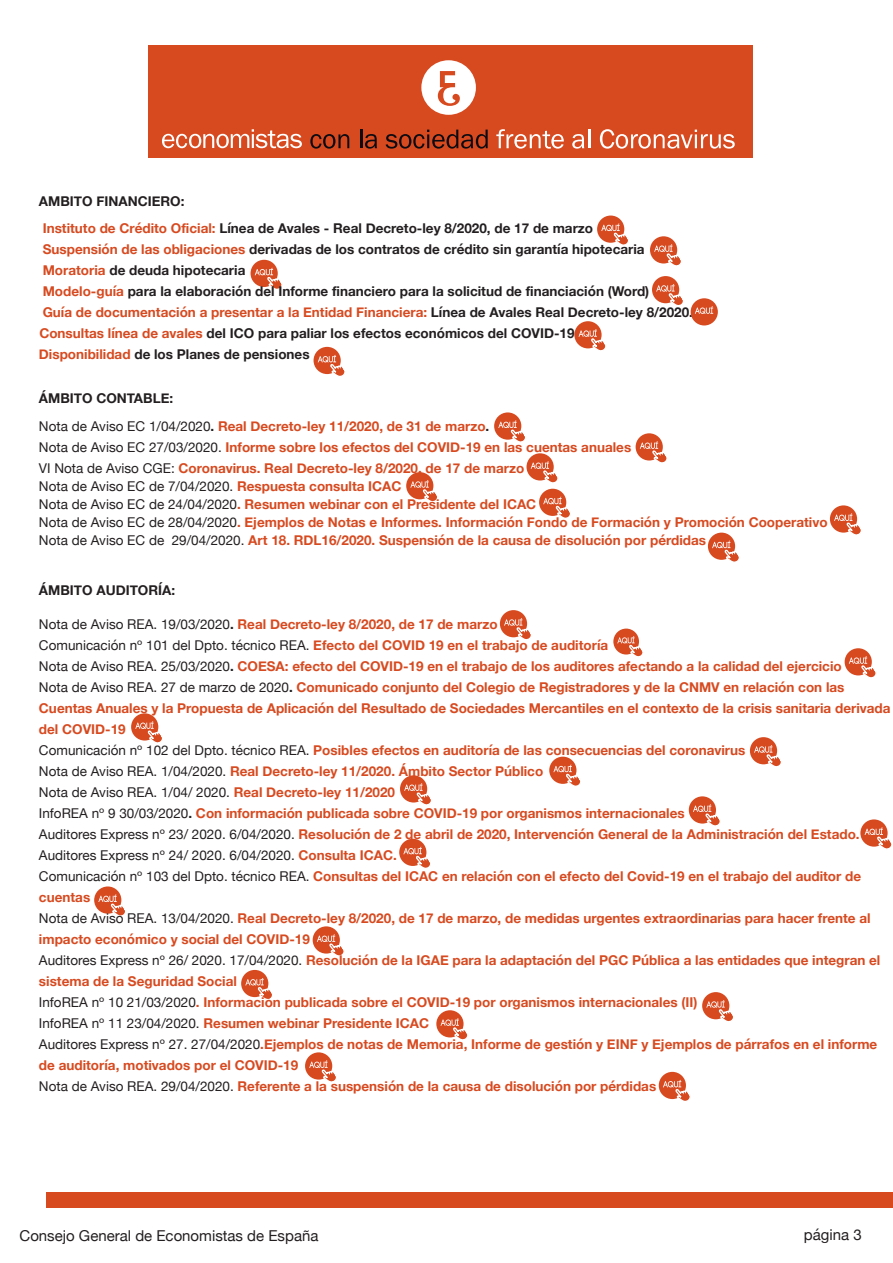
<style>
.page{position:relative;width:893px;height:1263px;background:#fff}
.page>*{position:absolute;margin:0;border:0;box-sizing:border-box;transform-origin:0 0}
.t1{font:15px "Helvetica Neue";color:#231f20}
.t2{font:700 13.5px/21px "Helvetica Neue";color:#d74a20}
.t3{font:700 13.5px/21px "Helvetica Neue";color:#231f20}
.s1{color:#d74a20}
.s2{color:#231f20}
.s3{font-weight:400;color:#231f20}
</style>
<div class="page">
<div style="left:149px;top:45px;width:604px;height:113px;background:#d74a20"></div>
<div style="left:421px;top:60px;width:55px;height:55px;background:#fff;border-radius:50%"></div>
<svg style="left:438px;top:71px;width:22px;height:35px"></svg>
<svg style="left:310px;top:134px;width:39px;height:15px"></svg>
<svg style="left:360px;top:130px;width:17px;height:19px"></svg>
<svg style="left:386px;top:130px;width:102px;height:19px"></svg>
<svg style="left:496px;top:129px;width:68px;height:20px"></svg>
<svg style="left:572px;top:130px;width:18px;height:19px"></svg>
<svg style="left:600px;top:129px;width:135px;height:20px"></svg>
<svg style="left:162px;top:129px;width:140px;height:19px"></svg>
<div style="left:750px;top:737px;width:27px;height:27px;background:#d74a20;border-radius:50%"></div>
<svg style="left:754px;top:745px;width:27px;height:22px"></svg>
<div style="left:702px;top:992px;width:27px;height:27px;background:#d74a20;border-radius:50%"></div>
<svg style="left:706px;top:1000px;width:27px;height:21px"></svg>
<div style="left:241px;top:970px;width:27px;height:27px;background:#d74a20;border-radius:50%"></div>
<svg style="left:245px;top:978px;width:27px;height:21px"></svg>
<div style="left:613px;top:629px;width:26px;height:25px;background:#d74a20;border-radius:50%"></div>
<svg style="left:617px;top:636px;width:26px;height:21px"></svg>
<div style="left:399px;top:839px;width:27px;height:27px;background:#d74a20;border-radius:50%"></div>
<svg style="left:403px;top:847px;width:27px;height:21px"></svg>
<div style="left:313px;top:926px;width:27px;height:27px;background:#d74a20;border-radius:50%"></div>
<svg style="left:317px;top:934px;width:27px;height:22px"></svg>
<div style="left:659px;top:1072px;width:27px;height:27px;background:#d74a20;border-radius:50%"></div>
<svg style="left:663px;top:1080px;width:27px;height:21px"></svg>
<div style="left:94px;top:886px;width:27px;height:28px;background:#d74a20;border-radius:50%"></div>
<svg style="left:98px;top:894px;width:27px;height:22px"></svg>
<div style="left:305px;top:1052px;width:27px;height:27px;background:#d74a20;border-radius:50%"></div>
<svg style="left:309px;top:1060px;width:27px;height:22px"></svg>
<div style="left:500px;top:610px;width:27px;height:27px;background:#d74a20;border-radius:50%"></div>
<svg style="left:504px;top:618px;width:27px;height:21px"></svg>
<div style="left:549px;top:757px;width:27px;height:27px;background:#d74a20;border-radius:50%"></div>
<svg style="left:553px;top:765px;width:28px;height:21px"></svg>
<div style="left:314px;top:347px;width:27px;height:27px;background:#d74a20;border-radius:50%"></div>
<svg style="left:318px;top:355px;width:27px;height:21px"></svg>
<div style="left:539px;top:489px;width:27px;height:27px;background:#d74a20;border-radius:50%"></div>
<svg style="left:543px;top:497px;width:27px;height:21px"></svg>
<div style="left:526px;top:453px;width:28px;height:27px;background:#d74a20;border-radius:50%"></div>
<svg style="left:531px;top:461px;width:27px;height:22px"></svg>
<div style="left:845px;top:648px;width:27px;height:27px;background:#d74a20;border-radius:50%"></div>
<svg style="left:849px;top:656px;width:27px;height:22px"></svg>
<div style="left:406px;top:472px;width:27px;height:27px;background:#d74a20;border-radius:50%"></div>
<svg style="left:410px;top:480px;width:27px;height:22px"></svg>
<div style="left:597px;top:216px;width:27px;height:27px;background:#d74a20;border-radius:50%"></div>
<svg style="left:601px;top:224px;width:27px;height:21px"></svg>
<div style="left:652px;top:276px;width:27px;height:27px;background:#d74a20;border-radius:50%"></div>
<svg style="left:656px;top:284px;width:27px;height:21px"></svg>
<div style="left:650px;top:236px;width:27px;height:27px;background:#d74a20;border-radius:50%"></div>
<svg style="left:654px;top:244px;width:27px;height:22px"></svg>
<div style="left:251px;top:260px;width:27px;height:27px;background:#d74a20;border-radius:50%"></div>
<svg style="left:255px;top:268px;width:27px;height:21px"></svg>
<div style="left:636px;top:433px;width:27px;height:27px;background:#d74a20;border-radius:50%"></div>
<svg style="left:640px;top:441px;width:27px;height:22px"></svg>
<div style="left:46px;top:1192px;width:847px;height:15px;background:#d74a20"></div>
<div style="left:691px;top:298px;width:27px;height:27px;background:#d74a20;border-radius:50%"></div>
<svg style="left:695px;top:306px;width:18px;height:8px"></svg>
<div style="left:574px;top:321px;width:28px;height:27px;background:#d74a20;border-radius:50%"></div>
<svg style="left:578px;top:329px;width:28px;height:22px"></svg>
<div style="left:131px;top:713px;width:27px;height:27px;background:#d74a20;border-radius:50%"></div>
<svg style="left:135px;top:721px;width:27px;height:22px"></svg>
<div style="left:494px;top:412px;width:27px;height:28px;background:#d74a20;border-radius:50%"></div>
<svg style="left:498px;top:420px;width:27px;height:22px"></svg>
<div style="left:436px;top:1010px;width:28px;height:27px;background:#d74a20;border-radius:50%"></div>
<svg style="left:440px;top:1018px;width:28px;height:22px"></svg>
<div style="left:689px;top:796px;width:27px;height:27px;background:#d74a20;border-radius:50%"></div>
<svg style="left:693px;top:804px;width:27px;height:22px"></svg>
<div style="left:860px;top:819px;width:28px;height:28px;background:#d74a20;border-radius:50%"></div>
<svg style="left:864px;top:827px;width:28px;height:22px"></svg>
<div style="left:400px;top:775px;width:27px;height:27px;background:#d74a20;border-radius:50%"></div>
<svg style="left:404px;top:783px;width:27px;height:22px"></svg>
<div style="left:830px;top:505px;width:27px;height:28px;background:#d74a20;border-radius:50%"></div>
<svg style="left:834px;top:513px;width:27px;height:22px"></svg>
<div style="left:708px;top:533px;width:27px;height:27px;background:#d74a20;border-radius:50%"></div>
<svg style="left:712px;top:541px;width:27px;height:21px"></svg>
<p class="t3" style="left:39px;top:188px;width:556px;line-height:27px">AMBITO FINANCIERO:<br><span class="s1">Instituto de Crédito Oficial:</span> Línea de Avales - Real Decreto-ley 8/2020, de 17 de marzo</p>
<p class="t3" style="left:39px;top:239px;width:655px"><span class="s1">Suspensión de las obligaciones</span> derivadas de los contratos de crédito sin garantía hipotecaria <span class="s1">Moratoria</span> de deuda hipotecaria<br><span class="s1">Modelo-guía</span> para la elaboración del Informe financiero para la solicitud de financiación (Word)<br><span class="s1">Guía de documentación a presentar a la Entidad Financiera:</span> Línea de Avales Real Decreto-ley 8/2020.<br><span class="s1">Consultas línea de avales</span> del ICO para paliar los efectos económicos del COVID-19<br><span class="s1">Disponibilidad</span> de los Planes de pensiones</p>
<p class="t2" style="left:39px;top:384px;width:452px;line-height:28.5px"><span class="s2">ÁMBITO CONTABLE:<br></span><span class="s3">Nota de Aviso EC 1/04/2020</span><span class="s2">.</span> Real Decreto-ley 11/2020, de 31 de marzo<span class="s2">.</span></p>
<p class="t2" style="left:39px;top:437px;width:594px"><span class="s3">Nota de Aviso EC 27/03/2020.</span> Informe sobre los efectos del COVID-19 en las cuentas anuales<br><span class="s3">VI Nota de Aviso CGE:</span> Coronavirus. Real Decreto-ley 8/2020, de 17 de marzo</p>
<p class="t2" style="left:39px;top:478px;width:790px;line-height:18px"><span class="s3">Nota de Aviso EC de 7/04/2020.</span> Respuesta consulta ICAC<br><span class="s3">Nota de Aviso EC de 24/04/2020</span>. Resumen webinar con el Presidente del ICAC<br><span class="s3">Nota de Aviso EC de 28/04/2020</span>. Ejemplos de Notas e Informes. Información Fondo de Formación y Promoción Cooperativo <span class="s3">Nota de Aviso EC de 29/04/2020.</span> Art 18. RDL16/2020. Suspensión de la causa de disolución por pérdidas</p>
<p class="t3" style="left:39px;top:580px;width:138px">ÁMBITO AUDITORÍA:</p>
<p class="t2" style="left:39px;top:614px;width:853px"><span class="s3">Nota de Aviso REA. 19/03/2020</span><span class="s2">.</span> Real Decreto-ley 8/2020, de 17 de marzo<br><span class="s3">Comunicación nº 101 del Dpto. técnico REA.</span> Efecto del COVID 19 en el trabajo de auditoría<br><span class="s3">Nota de Aviso REA. 25/03/2020</span><span class="s2">.</span> COESA: efecto del COVID-19 en el trabajo de los auditores afectando a la calidad del ejercicio<br><span class="s3">Nota de Aviso REA. 27 de marzo de 2020</span><span class="s2">.</span> Comunicado conjunto del Colegio de Registradores y de la CNMV en relación con las Cuentas Anuales y la Propuesta de Aplicación del Resultado de Sociedades Mercantiles en el contexto de la crisis sanitaria derivada del COVID-19<br><span class="s3">Comunicación nº 102 del Dpto. técnico REA.</span> Posibles efectos en auditoría de las consecuencias del coronavirus<br><span class="s3">Nota de Aviso REA. 1/04/2020.</span> Real Decreto-ley 11/2020. Ámbito Sector Público<br><span class="s3">Nota de Aviso REA. 1/04/ 2020.</span> Real Decreto-ley 11/2020<br><span class="s3">InfoREA nº 9 30/03/2020</span><span class="s2">.</span> Con información publicada sobre COVID-19 por organismos internacionales<br><span class="s3">Auditores Express nº 23/ 2020. 6/04/2020.</span> Resolución de 2 de abril de 2020, Intervención General de la Administración del Estado.<br><span class="s3">Auditores Express nº 24/ 2020. 6/04/2020.</span> Consulta ICAC.<br><span class="s3">Comunicación nº 103 del Dpto. técnico REA.</span> Consultas del ICAC en relación con el efecto del Covid-19 en el trabajo del auditor de cuentas<br><span class="s3">Nota de Aviso REA. 13/04/2020.</span> Real Decreto-ley 8/2020, de 17 de marzo, de medidas urgentes extraordinarias para hacer frente al impacto económico y social del COVID-19<br><span class="s3">Auditores Express nº 26/ 2020. 17/04/2020.</span> Resolución de la IGAE para la adaptación del PGC Pública a las entidades que integran el sistema de la Seguridad Social<br><span class="s3">InfoREA nº 10 21/03/2020</span>. Información publicada sobre el COVID-19 por organismos internacionales (II)<br><span class="s3">InfoREA nº 11 23/04/2020.</span> Resumen webinar Presidente ICAC<br><span class="s3">Auditores Express nº 27. 27/04/2020</span>.Ejemplos de notas de Memoria, Informe de gestión y EINF y Ejemplos de párrafos en el informe de auditoría, motivados por el COVID-19<br><span class="s3">Nota de Aviso REA. 29/04/2020.</span> Referente a la suspensión de la causa de disolución por pérdidas</p>
<p class="t1" style="left:20px;top:1225px;width:300px">Consejo General de Economistas de España</p>
<p class="t1" style="left:804px;top:1224px;width:59px">página 3</p>
</div>
